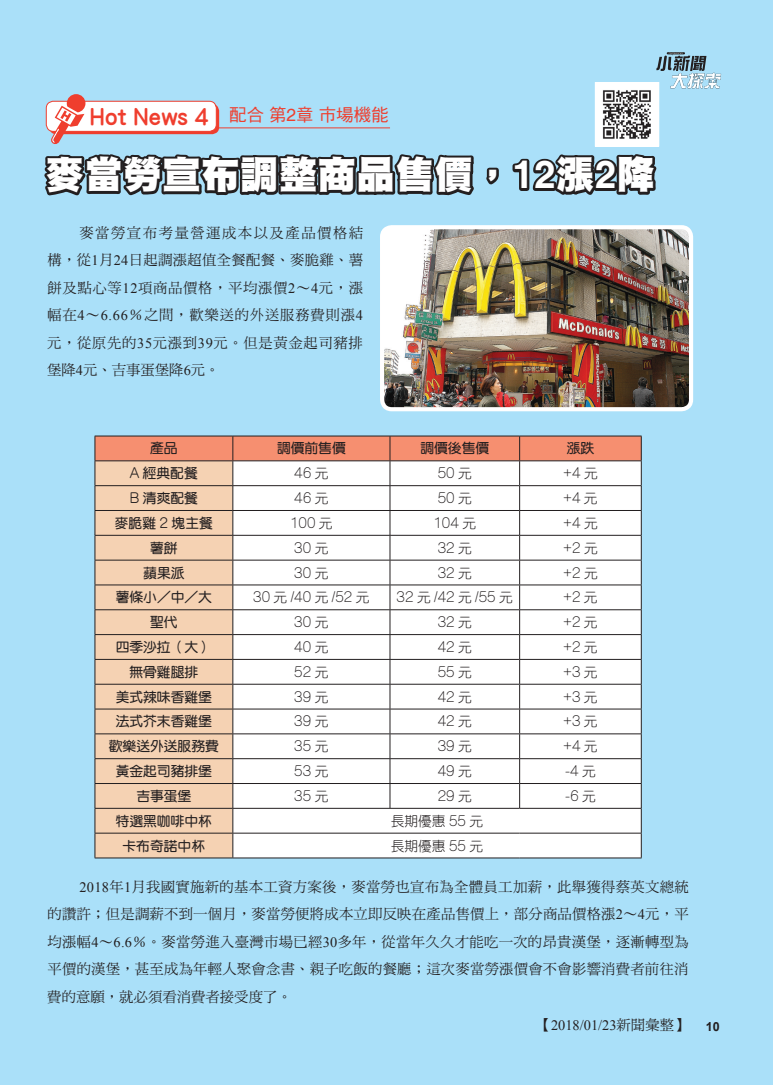
<style>
.page{position:relative;width:773px;height:1085px;background:#fff}
.page>*{position:absolute;margin:0;border:0;box-sizing:border-box;transform-origin:0 0}
.t1{font:38.12px "DF Hei Std W12";letter-spacing:.02em;color:#fff}
.t2{font:800 21.25px "ARR Gothic 1";color:#ef3e2e}
.t3{font:14.38px/27.5px "DF Ming Std W5";letter-spacing:.015em;color:#231f20;text-align:justify}
.t4{font:14.38px "Times New Roman";color:#231f20}
.t5{font:300 13.75px "ARR Gothic 1";color:#231f20}
.t6{font:13.75px "DF Yuan Std W7";color:#231f20}
.t7{font:13.75px "DF Yuan Std W3";color:#231f20}
.t8{font:700 12.5px "Arial";color:#231f20}
.s1{font-family:"Helvetica";font-weight:700}
.s2{font-family:"Times New Roman"}
.s3{font-family:"ARR Gothic 1";font-weight:500}
.s4{font-family:"DF Yuan Std W3";font-weight:400}
.s5{font-family:"ARR Gothic 1";font-weight:300}
.s6{font-family:"DF Ming Std W5"}
</style>
<div class="page">
<div style="left:0;top:0;width:772px;height:1084px;background:#aae0f9"></div>
<hr style="left:95px;top:435px;width:138px;height:1px;background:#231f20">
<hr style="left:233px;top:435px;width:157px;height:1px;background:#231f20">
<hr style="left:390px;top:435px;width:129px;height:1px;background:#231f20">
<hr style="left:519px;top:435px;width:122px;height:1px;background:#231f20">
<svg style="left:95px;top:436px;width:547px;height:421px;background:#f1e4db"></svg>
<hr style="left:95px;top:857px;width:138px;height:1px;background:#231f20">
<hr style="left:233px;top:857px;width:157px;height:1px;background:#231f20">
<hr style="left:390px;top:857px;width:129px;height:1px;background:#231f20">
<hr style="left:519px;top:857px;width:122px;height:1px;background:#231f20">
<svg style="left:44px;top:94px;width:455px;height:102px"></svg>
<img style="left:385px;top:230px;width:303px;height:176px">
<div style="left:380px;top:225px;width:313px;height:186px;border:4px solid #fff;border-radius:10px"></div>
<svg style="left:512px;top:52px;width:209px;height:143px"></svg>
<h2 class="t2" style="left:89px;top:107px;width:301px">Hot News 4 <sup>配合第</sup><sup>2</sup><sup>章市場機能</sup></h2>
<h1 class="t1" style="left:46px;top:154px;width:610px">麥當勞宣布調整商品售價，<span class="s1">12</span>漲<span class="s1">2</span>降</h1>
<p class="t3" style="left:47px;top:218px;width:318px;text-indent:32px">麥當勞宣布考量營運成本以及產品價格結構，從<span class="s2">1</span>月<span class="s2">24</span>日起調漲超值全餐配餐、麥脆雞、薯餅及點心等<span class="s2">12</span>項商品價格，平均漲價<span class="s2">2</span>∼<span class="s2">4</span>元，漲幅在<span class="s2">4</span>∼<span class="s2">6.66</span>％之間，歡樂送的外送服務費則漲<span class="s2">4</span>元，從原先的<span class="s2">35</span>元漲到<span class="s2">39</span>元。但是黃金起司豬排堡降<span class="s2">4</span>元、吉事蛋堡降<span class="s2">6</span>元。</p>
<p class="t6" style="left:150px;top:441px;width:29px">產品</p>
<p class="t6" style="left:277px;top:441px;width:70px">調價前售價</p>
<p class="t6" style="left:420px;top:441px;width:70px">調價後售價</p>
<p class="t6" style="left:566px;top:441px;width:29px">漲跌</p>
<p class="t6" style="left:130px;top:466px;width:69px"><span class="s3">A</span> 經典配餐</p>
<p class="t5" style="left:294px;top:467px;width:36px">46 <span class="s4">元</span></p>
<p class="t5" style="left:437px;top:467px;width:36px">50 <span class="s4">元</span></p>
<p class="t5" style="left:563px;top:467px;width:36px">+4 <span class="s4">元</span></p>
<p class="t6" style="left:130px;top:490px;width:70px"><span class="s3">B</span> 清爽配餐</p>
<p class="t5" style="left:294px;top:491px;width:36px">46 <span class="s4">元</span></p>
<p class="t5" style="left:437px;top:491px;width:36px">50 <span class="s4">元</span></p>
<p class="t5" style="left:563px;top:491px;width:36px">+4 <span class="s4">元</span></p>
<p class="t6" style="left:115px;top:515px;width:99px">麥脆雞 <span class="s3">2</span> 塊主餐</p>
<p class="t5" style="left:290px;top:516px;width:44px">100 <span class="s4">元</span></p>
<p class="t5" style="left:433px;top:516px;width:44px">104 <span class="s4">元</span></p>
<p class="t5" style="left:563px;top:516px;width:36px">+4 <span class="s4">元</span></p>
<p class="t6" style="left:150px;top:540px;width:29px">薯餅</p>
<p class="t5" style="left:294px;top:541px;width:36px">30 <span class="s4">元</span></p>
<p class="t5" style="left:437px;top:541px;width:36px">32 <span class="s4">元</span></p>
<p class="t5" style="left:563px;top:541px;width:36px">+2 <span class="s4">元</span></p>
<p class="t6" style="left:143px;top:565px;width:43px">蘋果派</p>
<p class="t5" style="left:294px;top:566px;width:36px">30 <span class="s4">元</span></p>
<p class="t5" style="left:437px;top:566px;width:36px">32 <span class="s4">元</span></p>
<p class="t5" style="left:563px;top:566px;width:36px">+2 <span class="s4">元</span></p>
<p class="t6" style="left:116px;top:590px;width:98px">薯條小／中／大</p>
<p class="t5" style="left:253px;top:591px;width:118px">30 <span class="s4">元</span> /40 <span class="s4">元</span> /52 <span class="s4">元</span></p>
<p class="t5" style="left:396px;top:591px;width:118px">32 <span class="s4">元</span> /42 <span class="s4">元</span> /55 <span class="s4">元</span></p>
<p class="t5" style="left:563px;top:591px;width:36px">+2 <span class="s4">元</span></p>
<p class="t6" style="left:150px;top:614px;width:29px">聖代</p>
<p class="t5" style="left:294px;top:615px;width:36px">30 <span class="s4">元</span></p>
<p class="t5" style="left:437px;top:615px;width:36px">32 <span class="s4">元</span></p>
<p class="t5" style="left:563px;top:615px;width:36px">+2 <span class="s4">元</span></p>
<p class="t6" style="left:116px;top:639px;width:98px">四季沙拉（大）</p>
<p class="t5" style="left:294px;top:640px;width:36px">40 <span class="s4">元</span></p>
<p class="t5" style="left:437px;top:640px;width:36px">42 <span class="s4">元</span></p>
<p class="t5" style="left:563px;top:640px;width:36px">+2 <span class="s4">元</span></p>
<p class="t6" style="left:129px;top:664px;width:70px">無骨雞腿排</p>
<p class="t5" style="left:294px;top:665px;width:36px">52 <span class="s4">元</span></p>
<p class="t5" style="left:437px;top:665px;width:36px">55 <span class="s4">元</span></p>
<p class="t5" style="left:563px;top:665px;width:36px">+3 <span class="s4">元</span></p>
<p class="t6" style="left:116px;top:689px;width:98px">美式辣味香雞堡</p>
<p class="t5" style="left:294px;top:690px;width:36px">39 <span class="s4">元</span></p>
<p class="t5" style="left:437px;top:690px;width:36px">42 <span class="s4">元</span></p>
<p class="t5" style="left:563px;top:690px;width:36px">+3 <span class="s4">元</span></p>
<p class="t6" style="left:116px;top:714px;width:98px">法式芥末香雞堡</p>
<p class="t5" style="left:294px;top:715px;width:36px">39 <span class="s4">元</span></p>
<p class="t5" style="left:437px;top:715px;width:36px">42 <span class="s4">元</span></p>
<p class="t5" style="left:563px;top:715px;width:36px">+3 <span class="s4">元</span></p>
<p class="t6" style="left:109px;top:738px;width:111px">歡樂送外送服務費</p>
<p class="t5" style="left:294px;top:739px;width:36px">35 <span class="s4">元</span></p>
<p class="t5" style="left:437px;top:739px;width:36px">39 <span class="s4">元</span></p>
<p class="t5" style="left:563px;top:739px;width:36px">+4 <span class="s4">元</span></p>
<p class="t6" style="left:116px;top:763px;width:98px">黃金起司豬排堡</p>
<p class="t5" style="left:294px;top:764px;width:36px">53 <span class="s4">元</span></p>
<p class="t5" style="left:437px;top:764px;width:36px">49 <span class="s4">元</span></p>
<p class="t5" style="left:565px;top:764px;width:32px">-4 <span class="s4">元</span></p>
<p class="t6" style="left:136px;top:788px;width:56px">吉事蛋堡</p>
<p class="t5" style="left:294px;top:789px;width:36px">35 <span class="s4">元</span></p>
<p class="t5" style="left:437px;top:789px;width:36px">29 <span class="s4">元</span></p>
<p class="t5" style="left:565px;top:789px;width:32px">-6 <span class="s4">元</span></p>
<p class="t6" style="left:116px;top:813px;width:98px">特選黑咖啡中杯</p>
<p class="t7" style="left:390px;top:813px;width:94px">長期優惠 <span class="s5">55</span> 元</p>
<p class="t6" style="left:122px;top:838px;width:84px">卡布奇諾中杯</p>
<p class="t7" style="left:390px;top:838px;width:94px">長期優惠 <span class="s5">55</span> 元</p>
<p class="t3" style="left:47px;top:872px;width:643px;text-indent:32px"><span class="s2">2018</span>年<span class="s2">1</span>月我國實施新的基本工資方案後，麥當勞也宣布為全體員工加薪，此舉獲得蔡英文總統的讚許；但是調薪不到一個月，麥當勞便將成本立即反映在產品售價上，部分商品價格漲<span class="s2">2</span>∼<span class="s2">4</span>元，平均漲幅<span class="s2">4</span>∼<span class="s2">6.6</span>％。麥當勞進入臺灣市場已經<span class="s2">30</span>多年，從當年久久才能吃一次的昂貴漢堡，逐漸轉型為平價的漢堡，甚至成為年輕人聚會念書、親子吃飯的餐廳；這次麥當勞漲價會不會影響消費者前往消費的意願，就必須看消費者接受度了。</p>
<p class="t4" style="left:536px;top:1014px;width:153px"><span class="s6">【</span>2018/01/23<span class="s6">新聞彙整】</span></p>
<p class="t8" style="left:705px;top:1018px;width:15px">10</p>
</div>
